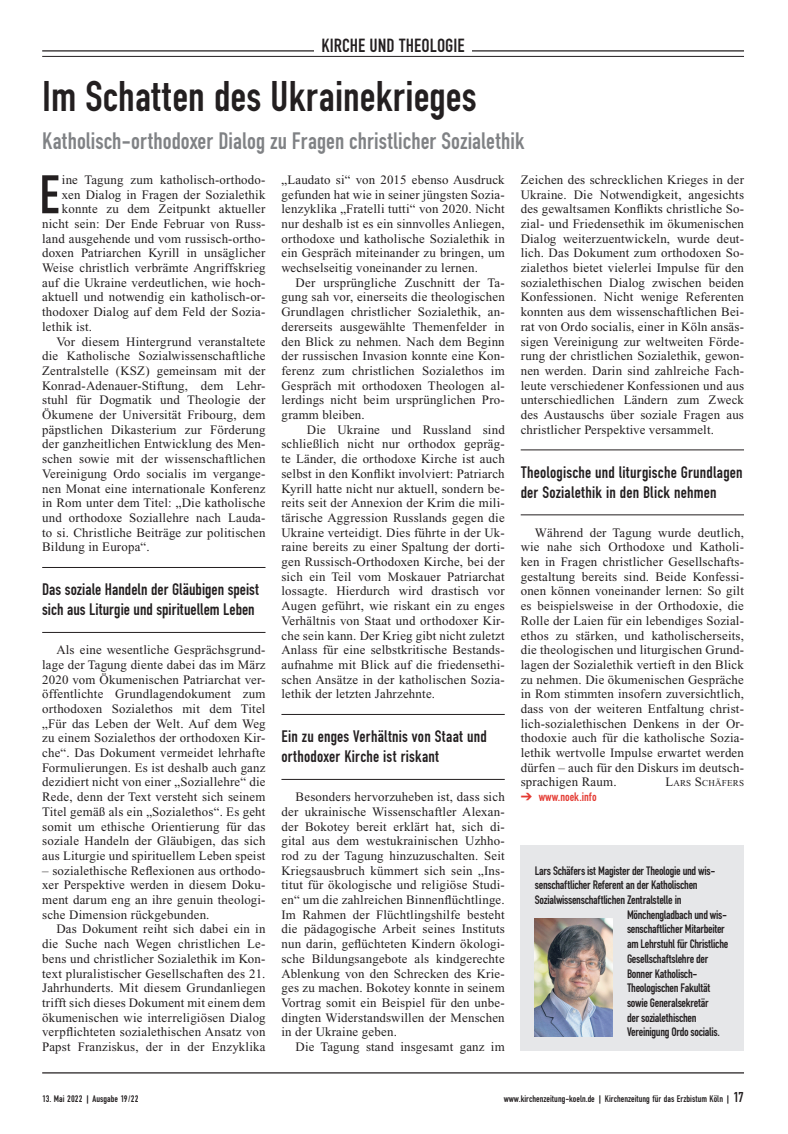
<style>
.page{position:relative;width:788px;height:1134px;background:#fff}
.page>*{position:absolute;margin:0;border:0;box-sizing:border-box;transform-origin:0 0}
.t1{font:56.88px "Fette Eng D";color:#231f20}
.t2{font:45px "Fette Eng D";color:#231f20}
.t3{font:25px "Fette Eng D";color:#808285}
.t4{font:20px "Fette Eng D";color:#231f20}
.t5{font:17.5px/20px "Fette Eng D";letter-spacing:.01em;color:#231f20}
.t6{font:12.88px/14.8px "Times New Roman";letter-spacing:.015em;color:#231f20;text-align:justify}
.t7{font:12.88px "Fette Eng D";letter-spacing:-.025em;color:#231f20}
.t8{font:12.88px "Fette Eng D";color:#e43a32}
.t9{font:10px "Fette Eng D";color:#231f20}
.t10{font:9px "Times New Roman";letter-spacing:.02em;color:#231f20}
.s1{font-size:12.88px}
.s2{font-size:15px}
</style>
<div class="page">
<hr style="left:42px;top:1072px;width:702px;height:1px;background:#231f20">
<hr style="left:42px;top:56px;width:702px;height:1px;background:#231f20">
<hr style="left:42px;top:50px;width:702px;height:1px;background:#231f20">
<div style="left:314px;top:37px;width:158px;height:15px;background:#fff"></div>
<hr style="left:42px;top:567px;width:223px;height:1px;background:#231f20">
<hr style="left:42px;top:632px;width:223px;height:1px;background:#231f20">
<hr style="left:281px;top:714px;width:224px;height:1px;background:#231f20">
<hr style="left:281px;top:779px;width:224px;height:1px;background:#231f20">
<hr style="left:521px;top:449px;width:223px;height:1px;background:#231f20">
<hr style="left:521px;top:514px;width:223px;height:1px;background:#231f20">
<div style="left:521px;top:845px;width:223px;height:205px;background:#e6e7e9"></div>
<img style="left:535px;top:918px;width:78px;height:118px">
<h3 class="t4" style="left:321px;top:34px;width:145px">KIRCHE UND THEOLOGIE</h3>
<h2 class="t2" style="left:42px;top:72px;width:436px">Im Schatten des Ukrainekrieges</h2>
<h3 class="t3" style="left:42px;top:128px;width:484px">Katholisch-orthodoxer Dialog zu Fragen christlicher Sozialethik</h3>
<h1 class="t1" style="left:39px;top:164px;width:23px">E</h1>
<p class="t6" style="left:62px;top:172px;width:205px">ine Tagung zum katholisch-orthodo-</p>
<p class="t6" style="left:62px;top:187px;width:205px">xen Dialog in Fragen der Sozialethik</p>
<p class="t6" style="left:62px;top:201px;width:205px">konnte zu dem Zeitpunkt aktueller</p>
<p class="t6" style="left:42px;top:216px;width:225px">nicht sein: Der Ende Februar von Russ-</p>
<p class="t6" style="left:42px;top:231px;width:225px">land ausgehende und vom russisch-ortho-</p>
<p class="t6" style="left:42px;top:246px;width:225px">doxen Patriarchen Kyrill in unsäglicher</p>
<p class="t6" style="left:42px;top:260px;width:225px">Weise christlich verbrämte Angriffskrieg</p>
<p class="t6" style="left:42px;top:275px;width:225px">auf die Ukraine verdeutlichen, wie hoch-</p>
<p class="t6" style="left:42px;top:290px;width:225px">aktuell und notwendig ein katholisch-or-</p>
<p class="t6" style="left:42px;top:304px;width:225px">thodoxer Dialog auf dem Feld der Sozia-</p>
<p class="t6" style="left:42px;top:319px;width:51px">lethik ist.</p>
<p class="t6" style="left:56px;top:334px;width:211px">Vor diesem Hintergrund veranstaltete</p>
<p class="t6" style="left:42px;top:348px;width:225px">die Katholische Sozialwissenschaftliche</p>
<p class="t6" style="left:42px;top:363px;width:225px">Zentralstelle (KSZ) gemeinsam mit der</p>
<p class="t6" style="left:42px;top:378px;width:225px">Konrad-Adenauer-Stiftung, dem Lehr-</p>
<p class="t6" style="left:42px;top:392px;width:225px">stuhl für Dogmatik und Theologie der</p>
<p class="t6" style="left:42px;top:407px;width:225px">Ökumene der Universität Fribourg, dem</p>
<p class="t6" style="left:42px;top:422px;width:225px">päpstlichen Dikasterium zur Förderung</p>
<p class="t6" style="left:42px;top:437px;width:225px">der ganzheitlichen Entwicklung des Men-</p>
<p class="t6" style="left:42px;top:451px;width:225px">schen sowie mit der wissenschaftlichen</p>
<p class="t6" style="left:42px;top:466px;width:225px">Vereinigung Ordo socialis im vergange-</p>
<p class="t6" style="left:42px;top:481px;width:225px">nen Monat eine internationale Konferenz</p>
<p class="t6" style="left:42px;top:495px;width:225px">in Rom unter dem Titel: „Die katholische</p>
<p class="t6" style="left:42px;top:510px;width:225px">und orthodoxe Soziallehre nach Lauda-</p>
<p class="t6" style="left:42px;top:525px;width:225px">to si. Christliche Beiträge zur politischen</p>
<p class="t6" style="left:42px;top:539px;width:109px">Bildung in Europa“.</p>
<h3 class="t5" style="left:42px;top:579px;width:219px">Das soziale Handeln der Gläubigen speist sich aus Liturgie und spirituellem Leben</h3>
<p class="t6" style="left:42px;top:642px;width:225px;text-indent:14px">Als eine wesentliche Gesprächsgrund&shy;lage der Tagung diente dabei das im März 2020 vom Ökumenischen Patriarchat ver&shy;öffentlichte Grundlagendokument zum orthodoxen Sozialethos mit dem Titel „Für das Leben der Welt. Auf dem Weg zu einem Sozialethos der orthodoxen Kir&shy;che“. Das Dokument vermeidet lehrhafte Formulierungen. Es ist deshalb auch ganz dezidiert nicht von einer „Soziallehre“ die Rede, denn der Text versteht sich seinem Titel gemäß als ein „Sozialethos“. Es geht somit um ethische Orientierung für das soziale Handeln der Gläubigen, das sich aus Liturgie und spirituellem Leben speist</p>
<p class="t6" style="left:42px;top:863px;width:225px">– sozialethische Reflexionen aus orthodo&shy;xer Perspektive werden in diesem Doku&shy;ment darum eng an ihre genuin theologi&shy;sche Dimension rückgebunden.</p>
<p class="t6" style="left:42px;top:921px;width:225px;text-indent:14px">Das Dokument reiht sich dabei ein in die Suche nach Wegen christlichen Le&shy;bens und christlicher Sozialethik im Kon&shy;text pluralistischer Gesellschaften des 21.<br>Jahrhunderts. Mit diesem Grundanliegen trifft sich dieses Dokument mit einem dem ökumenischen wie interreligiösen Dialog verpflichteten sozialethischen Ansatz von Papst Franziskus, der in der Enzyklika</p>
<p class="t6" style="left:281px;top:172px;width:225px">„Laudato si“ von 2015 ebenso Ausdruck gefunden hat wie in seiner jüngsten Sozia&shy;lenzyklika „Fratelli tutti“ von 2020. Nicht nur deshalb ist es ein sinnvolles Anliegen, orthodoxe und katholische Sozialethik in ein Gespräch miteinander zu bringen, um wechselseitig voneinander zu lernen.</p>
<p class="t6" style="left:281px;top:275px;width:225px;text-indent:14px">Der ursprüngliche Zuschnitt der Ta&shy;gung sah vor, einerseits die theologischen Grundlagen christlicher Sozialethik, an&shy;dererseits ausgewählte Themenfelder in den Blick zu nehmen. Nach dem Beginn der russischen Invasion konnte eine Kon&shy;ferenz zum christlichen Sozialethos im Gespräch mit orthodoxen Theologen al&shy;lerdings nicht beim ursprünglichen Pro&shy;gramm bleiben.</p>
<p class="t6" style="left:281px;top:422px;width:225px;text-indent:25px">Die Ukraine und Russland sind schließlich nicht nur orthodox gepräg&shy;te Länder, die orthodoxe Kirche ist auch selbst in den Konflikt involviert: Patriarch Kyrill hatte nicht nur aktuell, sondern be&shy;reits seit der Annexion der Krim die mili&shy;tärische Aggression Russlands gegen die Ukraine verteidigt. Dies führte in der Uk&shy;raine bereits zu einer Spaltung der dorti&shy;gen Russisch-Orthodoxen Kirche, bei der sich ein Teil vom Moskauer Patriarchat lossagte. Hierdurch wird drastisch vor Augen geführt, wie riskant ein zu enges Verhältnis von Staat und orthodoxer Kir&shy;che sein kann. Der Krieg gibt nicht zuletzt Anlass für eine selbstkritische Bestands&shy;aufnahme mit Blick auf die friedensethi&shy;schen Ansätze in der katholischen Sozia&shy;lethik der letzten Jahrzehnte.</p>
<h3 class="t5" style="left:281px;top:726px;width:207px">Ein zu enges Verhältnis von Staat und orthodoxer Kirche ist riskant</h3>
<p class="t6" style="left:281px;top:789px;width:225px;text-indent:14px">Besonders hervorzuheben ist, dass sich der ukrainische Wissenschaftler Alexan&shy;der Bokotey bereit erklärt hat, sich di&shy;gital aus dem westukrainischen Uzhho&shy;rod zu der Tagung hinzuzuschalten. Seit Kriegsausbruch kümmert sich sein „Ins&shy;titut für ökologische und religiöse Studi&shy;en“ um die zahlreichen Binnenflüchtlinge.<br>Im Rahmen der Flüchtlingshilfe besteht die pädagogische Arbeit seines Instituts nun darin, geflüchteten Kindern ökologi&shy;sche Bildungsangebote als kindgerechte Ablenkung von den Schrecken des Krie&shy;ges zu machen. Bokotey konnte in seinem Vortrag somit ein Beispiel für den unbe&shy;dingten Widerstandswillen der Menschen in der Ukraine geben.</p>
<p class="t6" style="left:296px;top:1039px;width:211px">Die Tagung stand insgesamt ganz im</p>
<p class="t6" style="left:521px;top:172px;width:225px">Zeichen des schrecklichen Krieges in der Ukraine. Die Notwendigkeit, angesichts des gewaltsamen Konflikts christliche So&shy;zial- und Friedensethik im ökumenischen Dialog weiterzuentwickeln, wurde deut&shy;lich. Das Dokument zum orthodoxen So&shy;zialethos bietet vielerlei Impulse für den sozialethischen Dialog zwischen beiden Konfessionen. Nicht wenige Referenten konnten aus dem wissenschaftlichen Bei&shy;rat von Ordo socialis, einer in Köln ansäs&shy;sigen Vereinigung zur weltweiten Förde&shy;rung der christlichen Sozialethik, gewon&shy;nen werden. Darin sind zahlreiche Fach&shy;leute verschiedener Konfessionen und aus unterschiedlichen Ländern zum Zweck des Austauschs über soziale Fragen aus christlicher Perspektive versammelt.</p>
<h3 class="t5" style="left:521px;top:462px;width:223px">Theologische und liturgische Grundlagen der Sozialethik in den Blick nehmen</h3>
<p class="t6" style="left:521px;top:525px;width:225px;text-indent:14px">Während der Tagung wurde deutlich, wie nahe sich Orthodoxe und Katholi&shy;ken in Fragen christlicher Gesellschafts&shy;gestaltung bereits sind. Beide Konfessi&shy;onen können voneinander lernen: So gilt es beispielsweise in der Orthodoxie, die Rolle der Laien für ein lebendiges Sozial&shy;ethos zu stärken, und katholischerseits, die theologischen und liturgischen Grund&shy;lagen der Sozialethik vertieft in den Blick zu nehmen. Die ökumenischen Gespräche in Rom stimmten insofern zuversichtlich, dass von der weiteren Entfaltung christ&shy;lich-sozialethischen Denkens in der Or&shy;thodoxie auch für die katholische Sozia&shy;lethik wertvolle Impulse erwartet werden dürfen – auch für den Diskurs im deutsch&shy;sprachigen Raum.</p>
<p class="t10" style="left:665px;top:778px;width:80px"><span class="s1">L</span>ARS <span class="s1">S</span> CHÄFERS</p>
<p class="t8" style="left:521px;top:790px;width:77px">➔ www.noek.info</p>
<p class="t7" style="left:535px;top:863px;width:182px">Lars Schäfers ist Magister der Theologie und wis-</p>
<p class="t7" style="left:535px;top:878px;width:164px">senschaftlicher Referent an der Katholischen</p>
<p class="t7" style="left:535px;top:892px;width:148px">Sozialwissenschaftlichen Zentralstelle in</p>
<p class="t7" style="left:627px;top:907px;width:102px">Mönchengladbach und wis-</p>
<p class="t7" style="left:627px;top:922px;width:99px">senschaftlicher Mitarbeiter</p>
<p class="t7" style="left:627px;top:936px;width:103px">am Lehrstuhl für Christliche</p>
<p class="t7" style="left:627px;top:951px;width:83px">Gesellschaftslehre der</p>
<p class="t7" style="left:627px;top:966px;width:72px">Bonner Katholisch-</p>
<p class="t7" style="left:627px;top:980px;width:85px">Theologischen Fakultät</p>
<p class="t7" style="left:627px;top:995px;width:83px">sowie Generalsekretär</p>
<p class="t7" style="left:627px;top:1010px;width:71px">der sozialethischen</p>
<p class="t7" style="left:627px;top:1025px;width:94px">Vereinigung Ordo socialis.</p>
<p class="t9" style="left:42px;top:1093px;width:98px">13. Mai 2022 | Ausgabe 19/22</p>
<p class="t9" style="left:504px;top:1093px;width:242px">www.kirchenzeitung-koeln.de | Kirchenzeitung für das Erzbistum Köln | <span class="s2">17</span></p>
</div>
